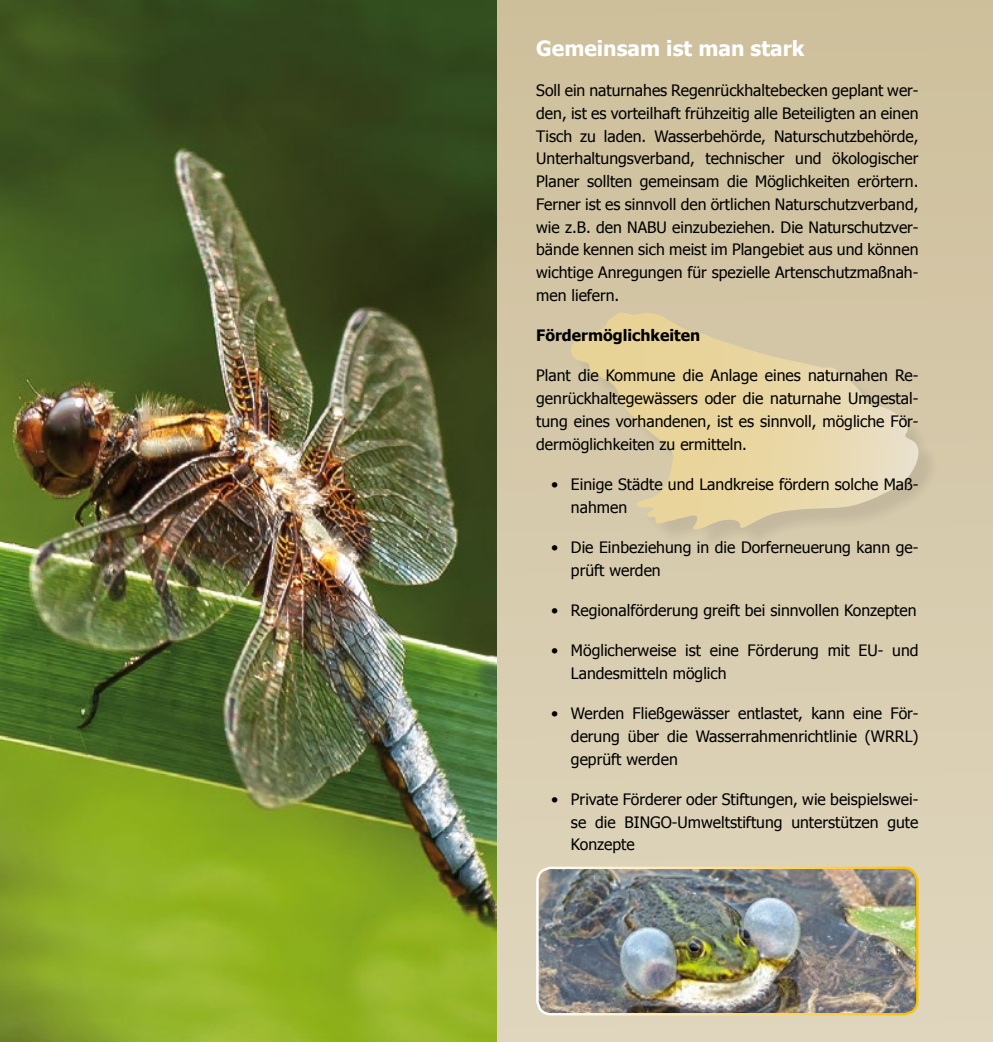
<style>
.page{position:relative;width:993px;height:1042px;background:#fff}
.page>*{position:absolute;margin:0;border:0;box-sizing:border-box;transform-origin:0 0}
.t1{font:700 21px "Tahoma";color:#fff}
.t2{font:15.75px/22.8px "Tahoma";color:#000;text-align:justify}
.t3{font:700 15.75px "Tahoma";color:#000}
</style>
<div class="page">
<div style="left:496px;top:0;width:496px;height:1042px;background:linear-gradient(to bottom,#cdbf9b,#e0d6bd)"></div>
<div style="left:574px;top:316px;width:365px;height:235px;background:#d7cbad"></div>
<svg style="left:568px;top:309px;width:353px;height:223px"></svg>
<img style="left:0;top:0;width:496px;height:1042px">
<div style="left:537px;top:868px;width:380px;height:146px;background:#000;opacity:.75"></div>
<div style="left:536px;top:866px;width:382px;height:149px;border:2px solid #fff;border-radius:14px"></div>
<h1 class="t1" style="left:536px;top:33px;width:270px">Gemeinsam ist man stark</h1>
<p class="t2" style="left:536px;top:78px;width:383px">Soll ein naturnahes Regenrückhaltebecken geplant wer&shy;den, ist es vorteilhaft frühzeitig alle Beteiligten an einen Tisch zu laden. Wasserbehörde, Naturschutzbehörde, Unterhaltungsverband, technischer und ökologischer Planer sollten gemeinsam die Möglichkeiten erörtern.<br>Ferner ist es sinnvoll den örtlichen Naturschutzverband, wie z.B. den NABU einzubeziehen. Die Naturschutzver&shy;bände kennen sich meist im Plangebiet aus und können wichtige Anregungen für spezielle Artenschutzmaßnah&shy;men liefern.</p>
<p class="t3" style="left:536px;top:324px;width:165px">Fördermöglichkeiten</p>
<p class="t2" style="left:536px;top:363px;width:383px">Plant die Kommune die Anlage eines naturnahen Re&shy;genrückhaltegewässers oder die naturnahe Umgestal&shy;tung eines vorhandenen, ist es sinnvoll, mögliche För&shy;dermöglichkeiten zu ermitteln.</p>
<p class="t2" style="left:570px;top:472px;width:349px;text-indent:-20px">• Einige Städte und Landkreise fördern solche Maß&shy;nahmen</p>
<p class="t2" style="left:570px;top:535px;width:349px;text-indent:-20px">• Die Einbeziehung in die Dorferneuerung kann ge&shy;prüft werden</p>
<p class="t2" style="left:551px;top:598px;width:367px">• Regionalförderung greift bei sinnvollen Konzepten</p>
<p class="t2" style="left:570px;top:638px;width:349px;text-indent:-20px">• Möglicherweise ist eine Förderung mit EU- und<br>Landesmitteln möglich</p>
<p class="t2" style="left:570px;top:701px;width:349px;text-indent:-20px">• Werden Fließgewässer entlastet, kann eine För&shy;derung über die Wasserrahmenrichtlinie (WRRL) geprüft werden</p>
<p class="t2" style="left:570px;top:787px;width:349px;text-indent:-20px">• Private Förderer oder Stiftungen, wie beispielswei&shy;se die BINGO-Umweltstiftung unterstützen gute Konzepte</p>
</div>
